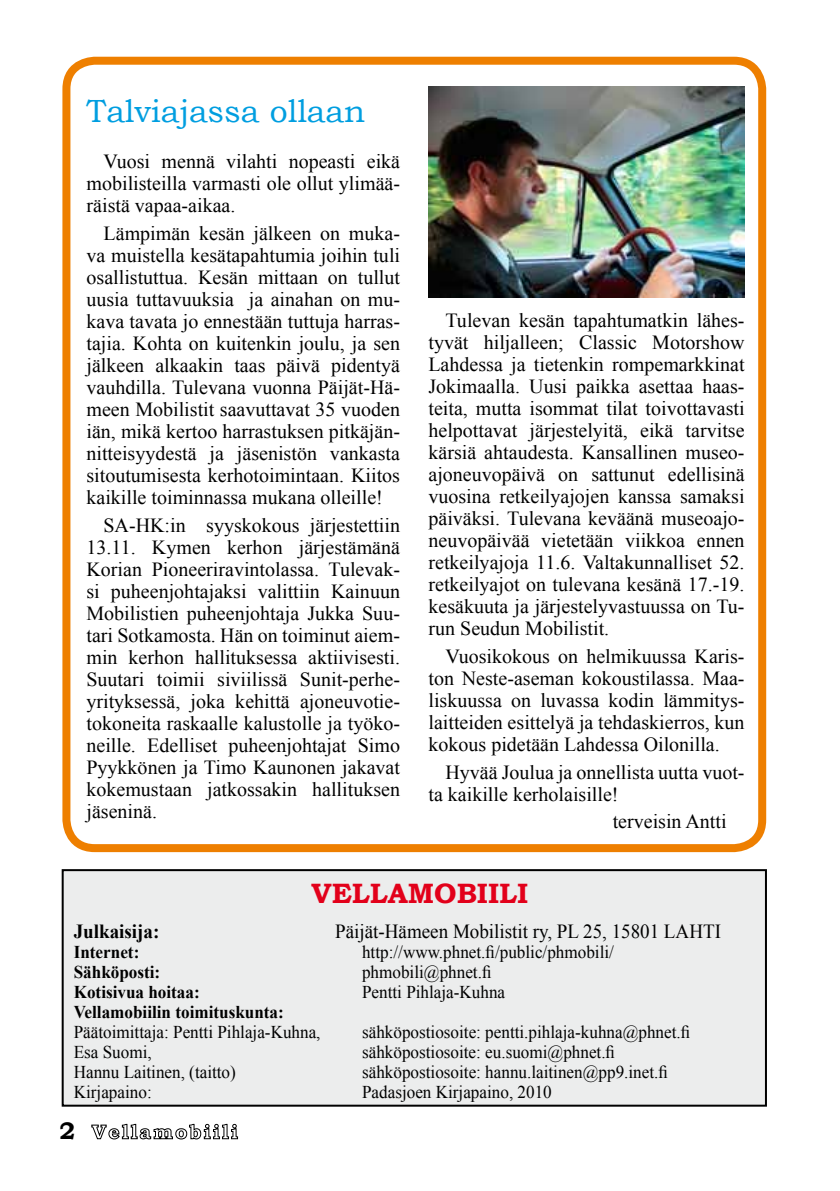
<style>
.page{position:relative;width:840px;height:1191px;background:#fff}
.page>*{position:absolute;margin:0;border:0;box-sizing:border-box;transform-origin:0 0}
.t1{font:32px "Bookman Old Style";color:#009ee0}
.t2{font:700 28px "Bookman Old Style";color:#e2001a}
.t3{font:700 24px "Bookman Old Style";color:#000}
.t4{font:20px/22px "Times New Roman";color:#000;text-align:justify}
.t5{font:20px "Times New Roman";color:#000;scale:.95 1}
.t6{font:700 20px "Times New Roman";color:#000;scale:.95 1}
.t7{font:18px "Times New Roman";color:#000;scale:.95 1}
.t8{font:700 18px "Times New Roman";color:#000;scale:.95 1}
</style>
<div class="page">
<svg style="left:91px;top:1123px;width:147px;height:17px"></svg>
<div style="left:62px;top:57px;width:703px;height:795px;border:8px solid #ee7f00;border-radius:28px"></div>
<div style="left:63px;top:870px;width:702px;height:235px;background:#eceded"></div>
<div style="left:62px;top:869px;width:704px;height:237px;border:2px solid #000"></div>
<img style="left:428px;top:86px;width:316px;height:211px">
<h1 class="t1" style="left:86px;top:90px;width:280px">Talviajassa ollaan</h1>
<p class="t4" style="left:86px;top:150px;width:315px;text-indent:17px">Vuosi mennä vilahti nopeasti eikä mobilisteilla varmasti ole ollut ylimää&shy;räistä vapaa-aikaa.</p>
<p class="t4" style="left:86px;top:222px;width:315px;text-indent:17px">Lämpimän kesän jälkeen on muka&shy;va muistella kesätapahtumia joihin tuli osallistuttua. Kesän mittaan on tullut uusia tuttavuuksia ja ainahan on mu&shy;kava tavata jo ennestään tuttuja harras&shy;tajia. Kohta on kuitenkin joulu, ja sen jälkeen alkaakin taas päivä pidentyä vauhdilla. Tulevana vuonna Päijät-Hä&shy;meen Mobilistit saavuttavat 35 vuoden iän, mikä kertoo harrastuksen pitkäjän&shy;nitteisyydestä ja jäsenistön vankasta sitoutumisesta kerhotoimintaan. Kiitos kaikille toiminnassa mukana olleille!</p>
<p class="t4" style="left:86px;top:513px;width:315px;text-indent:17px">SA-HK:in syyskokous järjestettiin 13.11. Kymen kerhon järjestämänä Korian Pioneeriravintolassa. Tulevak&shy;si puheenjohtajaksi valittiin Kainuun Mobilistien puheenjohtaja Jukka Suu&shy;tari Sotkamosta. Hän on toiminut aiem&shy;min kerhon hallituksessa aktiivisesti.<br>Suutari toimii siviilissä Sunit-perhe&shy;yrityksessä, joka kehittä ajoneuvotie&shy;tokoneita raskaalle kalustolle ja työko&shy;neille. Edelliset puheenjohtajat Simo Pyykkönen ja Timo Kaunonen jakavat kokemustaan jatkossakin hallituksen jäseninä.</p>
<p class="t4" style="left:428px;top:309px;width:317px;text-indent:17px">Tulevan kesän tapahtumatkin lähes&shy;tyvät hiljalleen; Classic Motorshow Lahdessa ja tietenkin rompemarkkinat Jokimaalla. Uusi paikka asettaa haas&shy;teita, mutta isommat tilat toivottavasti helpottavat järjestelyitä, eikä tarvitse kärsiä ahtaudesta. Kansallinen museo&shy;ajoneuvopäivä on sattunut edellisinä vuosina retkeilyajojen kanssa samaksi päiväksi. Tulevana keväänä museoajo&shy;neuvopäivää vietetään viikkoa ennen retkeilyajoja 11.6. Valtakunnalliset 52. retkeilyajot on tulevana kesänä 17.-19. kesäkuuta ja järjestelyvastuussa on Tu&shy;run Seudun Mobilistit.</p>
<p class="t4" style="left:428px;top:645px;width:317px;text-indent:17px">Vuosikokous on helmikuussa Karis&shy;ton Neste-aseman kokoustilassa. Maa&shy;liskuussa on luvassa kodin lämmitys&shy;laitteiden esittelyä ja tehdaskierros, kun kokous pidetään Lahdessa Oilonilla.</p>
<p class="t4" style="left:428px;top:760px;width:317px;text-indent:17px">Hyvää Joulua ja onnellista uutta vuot&shy;ta kaikille kerholaisille!</p>
<p class="t4" style="left:612px;top:810px;width:115px">terveisin Antti</p>
<h2 class="t2" style="left:311px;top:872px;width:218px">VELLAMOBIILI</h2>
<p class="t6" style="left:74px;top:917px;width:92px">Julkaisija:</p>
<p class="t5" style="left:335px;top:917px;width:407px">Päijät-Hämeen Mobilistit ry, PL 25, 15801 LAHTI</p>
<p class="t8" style="left:74px;top:939px;width:70px">Internet:</p>
<p class="t7" style="left:362px;top:939px;width:266px">http://www.phnet.fi/public/phmobili/</p>
<p class="t8" style="left:74px;top:959px;width:93px">Sähköposti:</p>
<p class="t7" style="left:362px;top:959px;width:138px">phmobili@phnet.fi</p>
<p class="t8" style="left:74px;top:979px;width:134px">Kotisivua hoitaa:</p>
<p class="t7" style="left:362px;top:979px;width:152px">Pentti Pihlaja-Kuhna</p>
<p class="t8" style="left:74px;top:999px;width:222px">Vellamobiilin toimituskunta:</p>
<p class="t7" style="left:74px;top:1019px;width:261px">Päätoimittaja: Pentti Pihlaja-Kuhna,</p>
<p class="t7" style="left:362px;top:1019px;width:347px">sähköpostiosoite: pentti.pihlaja-kuhna@phnet.fi</p>
<p class="t7" style="left:74px;top:1039px;width:84px">Esa Suomi,</p>
<p class="t7" style="left:362px;top:1039px;width:268px">sähköpostiosoite: eu.suomi@phnet.fi</p>
<p class="t7" style="left:74px;top:1059px;width:172px">Hannu Laitinen, (taitto)</p>
<p class="t7" style="left:362px;top:1059px;width:323px">sähköpostiosoite: hannu.laitinen@pp9.inet.fi</p>
<p class="t7" style="left:74px;top:1079px;width:83px">Kirjapaino:</p>
<p class="t7" style="left:362px;top:1079px;width:201px">Padasjoen Kirjapaino, 2010</p>
<p class="t3" style="left:60px;top:1113px;width:17px">2</p>
</div>
